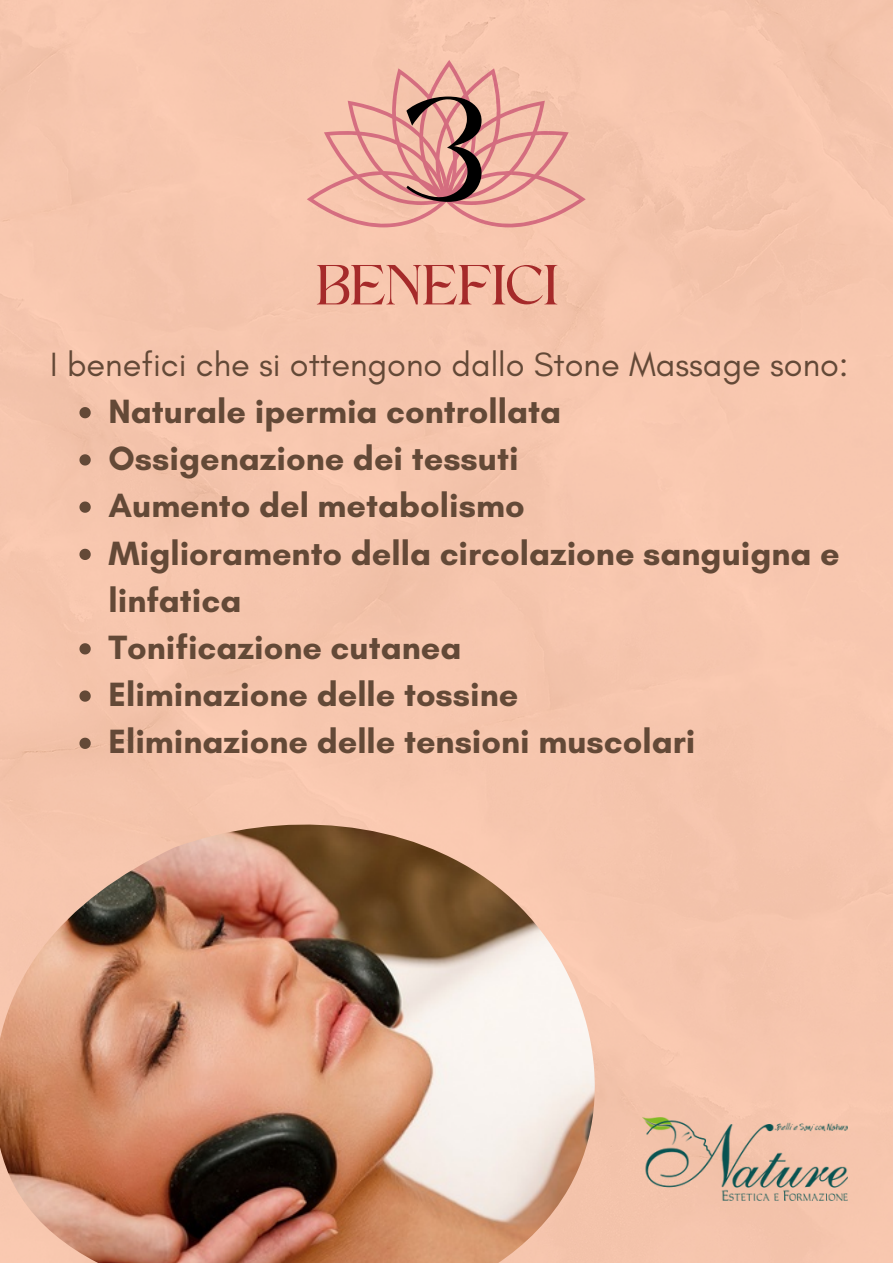
<style>
.page{position:relative;width:893px;height:1264px;background:#fff}
.page>*{position:absolute;margin:0;border:0;box-sizing:border-box;transform-origin:0 0}
.t1{font:153.9px "Higuen";color:#000}
.t2{font:57.6px "Higuen";color:#a52a2a}
.t3{font:700 34.2px/47.2px "Glacial Indifference";color:#634937}
.t4{font:34.2px "Glacial Indifference";color:#634937}
</style>
<div class="page">
<div style="left:0;top:0;width:892px;height:1262px;background:#f6c6ae"></div>
<img style="left:643px;top:1117px;width:204px;height:83px">
<svg style="left:307px;top:60px;width:278px;height:167px;background:#efb4a4"></svg>
<svg style="left:79px;top:407px;width:12px;height:11px"></svg>
<svg style="left:79px;top:454px;width:12px;height:11px"></svg>
<svg style="left:79px;top:501px;width:12px;height:12px"></svg>
<svg style="left:79px;top:548px;width:12px;height:12px"></svg>
<svg style="left:79px;top:643px;width:12px;height:11px"></svg>
<svg style="left:79px;top:690px;width:12px;height:11px"></svg>
<svg style="left:79px;top:737px;width:12px;height:12px"></svg>
<img style="left:0;top:824px;width:624px;height:438px">
<h1 class="t1" style="left:406px;top:86px;width:81px">3</h1>
<h2 class="t2" style="left:317px;top:261px;width:243px">BENEFICI</h2>
<p class="t4" style="left:50px;top:343px;width:799px">I benefici che si ottengono dallo Stone Massage sono:</p>
<p class="t3" style="left:108px;top:387px;width:732px">Naturale ipermia controllata<br>Ossigenazione dei tessuti<br>Aumento del metabolismo<br>Miglioramento della circolazione sanguigna e linfatica<br>Tonificazione cutanea<br>Eliminazione delle tossine<br>Eliminazione delle tensioni muscolari</p>
</div>
